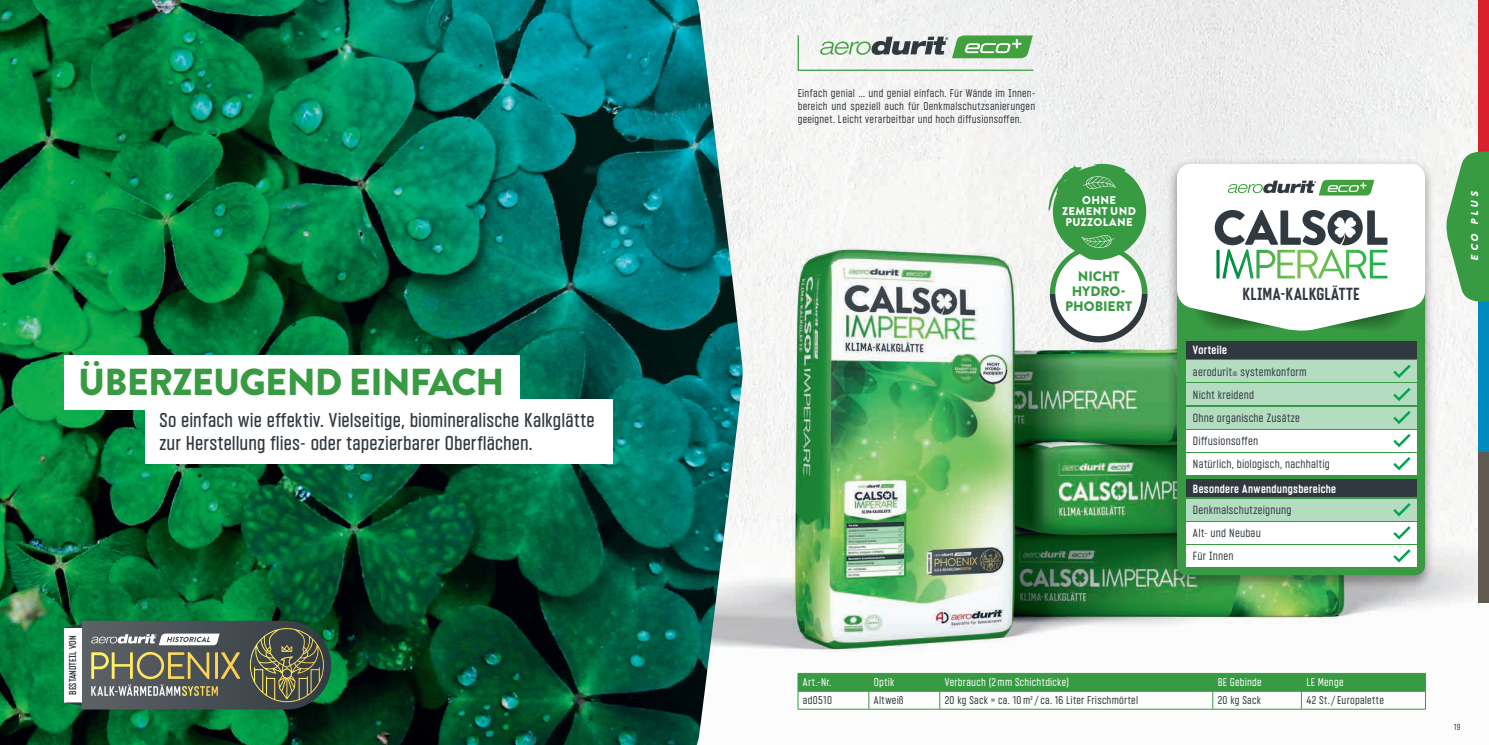
<style>
.page{position:relative;width:1489px;height:745px;background:#fff}
.page>*{position:absolute;margin:0;border:0;box-sizing:border-box;transform-origin:0 0}
.t1{font:900 37.5px "Brandon Grotesque";letter-spacing:-.02em;color:#389a42}
.t2{font:500 20px/22.5px "Vin Sans Pro";letter-spacing:.005em;color:#313940}
.t3{font:700 17.5px "Vin Sans Pro";letter-spacing:.02em;color:#313940}
.t4{font:900 13.75px/14.9px "Brandon Grotesque";letter-spacing:-.005em;color:#389a42;text-align:center}
.t5{font:11.88px/23px "Vin Sans Pro";letter-spacing:.02em;color:#313940}
.t6{font:700 11.88px "Vin Sans Pro";letter-spacing:.025em;color:#fff}
.t7{font:11.25px/13.1px "Vin Sans Pro";letter-spacing:.025em;color:#313940;text-align:justify}
.t8{font:11.25px "Vin Sans Pro";letter-spacing:.02em;color:#fff}
.t9{font:900 11.25px/10.8px "Brandon Grotesque";letter-spacing:.03em;color:#fff;text-align:center}
.t10{font:600 10px "Vin Sans Pro";color:#313940}
.t11{font:italic 900 10px "Brandon Grotesque";color:#fff}
.t12{font:8.75px "Vin Sans Pro";color:#313940}
.s1{font-size:6.25px}
</style>
<div class="page">
<img style="left:742px;top:0;width:746px;height:710px">
<img style="left:0;top:0;width:742px;height:744px">
<div style="left:64px;top:354px;width:455px;height:55px;background:#fff"></div>
<svg style="left:797px;top:34px;width:237px;height:37px"></svg>
<div style="left:145px;top:398px;width:468px;height:65px;background:#fff"></div>
<div style="left:1166px;top:158px;width:269px;height:432px;background:#231f20;opacity:.45"></div>
<div style="left:1176px;top:252px;width:248px;height:323px;background:#389a42;border-radius:11px"></div>
<div style="left:1185px;top:341px;width:231px;height:18px;background:#313940"></div>
<div style="left:1185px;top:479px;width:231px;height:18px;background:#313940"></div>
<div style="left:1185px;top:383px;width:231px;height:22px;background:#b3dcc0"></div>
<div style="left:1185px;top:360px;width:231px;height:22px;background:#b3dcc0"></div>
<div style="left:1185px;top:406px;width:231px;height:22px;background:#b3dcc0"></div>
<div style="left:1185px;top:429px;width:231px;height:22px;background:#fff"></div>
<div style="left:1185px;top:452px;width:231px;height:22px;background:#fff"></div>
<div style="left:1185px;top:499px;width:231px;height:21px;background:#b3dcc0"></div>
<div style="left:1185px;top:522px;width:231px;height:21px;background:#fff"></div>
<div style="left:1185px;top:545px;width:231px;height:21px;background:#fff"></div>
<svg style="left:1176px;top:164px;width:248px;height:168px"></svg>
<svg style="left:1393px;top:457px;width:17px;height:13px"></svg>
<svg style="left:1393px;top:503px;width:17px;height:13px"></svg>
<svg style="left:1393px;top:526px;width:17px;height:13px"></svg>
<svg style="left:1393px;top:549px;width:17px;height:13px"></svg>
<svg style="left:1393px;top:388px;width:17px;height:13px"></svg>
<svg style="left:1393px;top:364px;width:17px;height:14px"></svg>
<svg style="left:1393px;top:411px;width:17px;height:13px"></svg>
<svg style="left:1393px;top:434px;width:17px;height:13px"></svg>
<hr style="left:797px;top:672px;width:71px;height:1px;background:#389a42">
<hr style="left:868px;top:672px;width:71px;height:1px;background:#389a42">
<hr style="left:939px;top:672px;width:273px;height:1px;background:#389a42">
<hr style="left:1212px;top:672px;width:89px;height:1px;background:#389a42">
<hr style="left:1301px;top:672px;width:124px;height:1px;background:#389a42">
<svg style="left:797px;top:673px;width:628px;height:35px"></svg>
<hr style="left:797px;top:708px;width:71px;height:1px;background:#389a42">
<hr style="left:868px;top:708px;width:71px;height:1px;background:#389a42">
<hr style="left:939px;top:708px;width:273px;height:1px;background:#389a42">
<hr style="left:1212px;top:708px;width:89px;height:1px;background:#389a42">
<hr style="left:1301px;top:708px;width:124px;height:1px;background:#389a42">
<svg style="left:64px;top:620px;width:267px;height:89px;background:#6a7165"></svg>
<svg style="left:1048px;top:164px;width:99px;height:178px"></svg>
<div style="left:1478px;top:0;width:10px;height:163px;background:#da202d"></div>
<div style="left:1478px;top:301px;width:10px;height:150px;background:#008abf"></div>
<div style="left:1478px;top:451px;width:10px;height:151px;background:#625953"></div>
<svg style="left:1444px;top:151px;width:44px;height:150px"></svg>
<h1 class="t1" style="left:78px;top:355px;width:428px">ÜBERZEUGEND EINFACH</h1>
<h2 class="t2" style="left:159px;top:408px;width:436px">So einfach wie effektiv. Vielseitige, biomineralische Kalkglätte zur Herstellung flies- oder tapezierbarer Oberflächen.</h2>
<p class="t10" style="left:67px;top:694px;width:60px;rotate:-90deg">BESTANDTEIL VON</p>
<p class="t7" style="left:797px;top:86px;width:239px">Einfach genial ... und genial einfach. Für Wände im Innen&shy;bereich und speziell auch für Denkmalschutzsanierungen geeignet. Leicht verarbeitbar und hoch diffusionsoffen.</p>
<p class="t9" style="left:1062px;top:195px;width:75px">OHNE<br>ZEMENT UND<br>PUZZOLANE</p>
<p class="t11" style="left:1467px;top:260px;width:73px;rotate:-90deg">ECO PLUS</p>
<p class="t4" style="left:1065px;top:269px;width:68px">NICHT<br>HYDRO-<br>PHOBIERT</p>
<h3 class="t3" style="left:1242px;top:284px;width:119px">KLIMA-KALKGLÄTTE</h3>
<p class="t6" style="left:1192px;top:343px;width:36px">Vorteile</p>
<p class="t5" style="left:1192px;top:359px;width:115px">aerodurit<span class="s1">®</span> systemkonform</p>
<p class="t5" style="left:1192px;top:406px;width:138px">Ohne organische Zusätze<br>Diffusionsoffen<br>Natürlich, biologisch, nachhaltig</p>
<p class="t5" style="left:1192px;top:498px;width:100px">Denkmalschutzeignung<br>Alt- und Neubau<br>Für Innen</p>
<p class="t5" style="left:1192px;top:382px;width:63px">Nicht kreidend</p>
<p class="t6" style="left:1192px;top:481px;width:145px">Besondere Anwendungsbereiche</p>
<p class="t8" style="left:803px;top:676px;width:30px">Art.-Nr.</p>
<p class="t8" style="left:873px;top:676px;width:22px">Optik</p>
<p class="t8" style="left:944px;top:676px;width:126px">Verbrauch (2mm Schichtdicke)</p>
<p class="t8" style="left:1217px;top:676px;width:45px">BE Gebinde</p>
<p class="t8" style="left:1306px;top:676px;width:39px">LE Menge</p>
<p class="t7" style="left:803px;top:693px;width:30px">ad0510</p>
<p class="t7" style="left:873px;top:693px;width:31px">Altweiß</p>
<p class="t7" style="left:944px;top:693px;width:195px">20 kg Sack = ca. 10m²/ca. 16 Liter Frischmörtel</p>
<p class="t7" style="left:1217px;top:693px;width:45px">20 kg Sack</p>
<p class="t7" style="left:1306px;top:693px;width:79px">42 St./Europalette</p>
<p class="t12" style="left:1453px;top:722px;width:8px">19</p>
</div>
